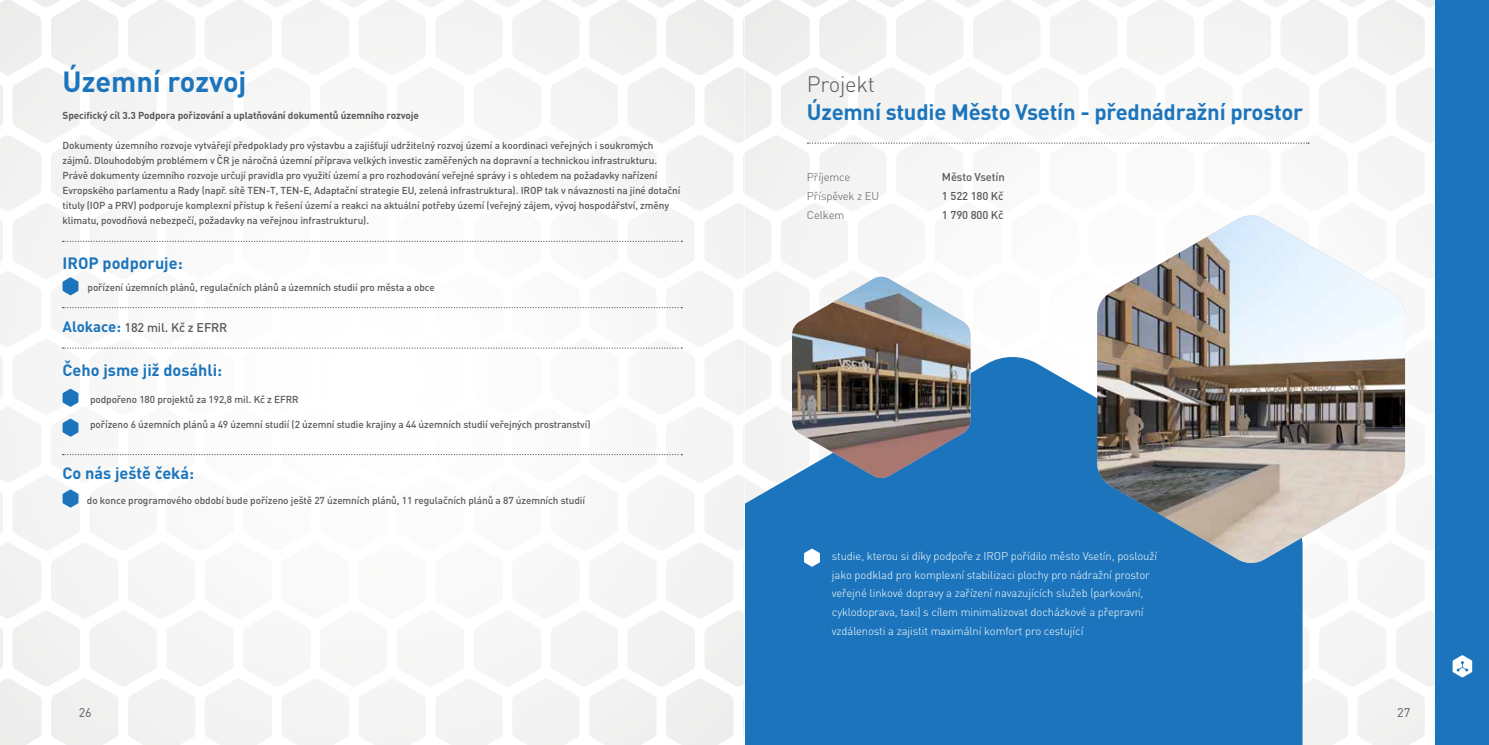
<style>
.page{position:relative;width:1489px;height:745px;background:#fff}
.page>*{position:absolute;margin:0;border:0;box-sizing:border-box;transform-origin:0 0}
.t1{font:700 28.75px "DIN Pro";color:#1c75bc}
.t2{font:700 22px "DIN Pro";letter-spacing:-.01em;color:#1c75bc}
.t3{font:300 22px "DIN Pro";letter-spacing:-.01em;color:#58595b}
.t4{font:700 16.25px "DIN Pro";color:#1c75bc}
.t5{font:500 12.5px "DIN Pro";letter-spacing:-.01em;color:#58595b}
.t6{font:12.5px "DIN Pro";color:#58595b}
.t7{font:300 11.25px/18.8px "DIN Pro";letter-spacing:-.01em;color:#fff}
.t8{font:500 11.25px "DIN Pro";letter-spacing:-.01em;color:#58595b}
.t9{font:300 11.25px "DIN Pro";letter-spacing:-.01em;color:#58595b}
.t10{font:500 10px/15px "DIN Pro";letter-spacing:-.01em;color:#58595b}
.t11{font:700 10px "DIN Pro";letter-spacing:-.01em;color:#58595b}
.s1{font-weight:700;font-size:15px;color:#1c75bc}
</style>
<div class="page">
<div style="left:744px;top:2px;width:744px;height:742px;background:#f7f7f7"></div>
<svg style="left:745px;top:0;width:690px;height:60px"></svg>
<div style="left:745px;top:354px;width:557px;height:390px;background:#1c75bc"></div>
<svg style="left:807px;top:142px;width:501px;height:2px"></svg>
<svg style="left:804px;top:548px;width:16px;height:18px"></svg>
<img style="left:1097px;top:215px;width:307px;height:348px">
<img style="left:792px;top:276px;width:178px;height:202px">
<div style="left:0;top:0;width:744px;height:744px;background:#f9f9f8"></div>
<svg style="left:0;top:0;width:744px;height:75px"></svg>
<svg style="left:63px;top:240px;width:619px;height:2px"></svg>
<svg style="left:63px;top:307px;width:619px;height:1px"></svg>
<svg style="left:63px;top:388px;width:15px;height:18px"></svg>
<svg style="left:63px;top:277px;width:15px;height:18px"></svg>
<svg style="left:63px;top:489px;width:15px;height:18px"></svg>
<svg style="left:63px;top:418px;width:15px;height:18px"></svg>
<svg style="left:63px;top:347px;width:619px;height:1px"></svg>
<svg style="left:63px;top:454px;width:619px;height:1px"></svg>
<div style="left:1435px;top:0;width:53px;height:744px;background:#1c75bc"></div>
<svg style="left:1452px;top:655px;width:19px;height:22px"></svg>
<h1 class="t1" style="left:63px;top:62px;width:185px">Územní rozvoj</h1>
<p class="t11" style="left:63px;top:109px;width:358px">Specifický cíl 3.3 Podpora pořizování a uplatňování dokumentů územního rozvoje</p>
<p class="t10" style="left:63px;top:137px;width:619px">Dokumenty územního rozvoje vytvářejí předpoklady pro výstavbu a zajišťují udržitelný rozvoj území a koordinaci veřejných i soukromých zájmů. Dlouhodobým problémem v ČR je náročná územní příprava velkých investic zaměřených na dopravní a technickou infrastrukturu.<br>Právě dokumenty územního rozvoje určují pravidla pro využití území a pro rozhodování veřejné správy i s ohledem na požadavky nařízení Evropského parlamentu a Rady (např. sítě TEN-T, TEN-E, Adaptační strategie EU, zelená infrastruktura). IROP tak v návaznosti na jiné dotační tituly (IOP a PRV) podporuje komplexní přístup k řešení území a reakci na aktuální potřeby území (veřejný zájem, vývoj hospodářství, změny klimatu, povodňová nebezpečí, požadavky na veřejnou infrastrukturu).</p>
<h3 class="t4" style="left:63px;top:251px;width:122px">IROP podporuje:</h3>
<p class="t10" style="left:88px;top:279px;width:348px">pořízení územních plánů, regulačních plánů a územních studií pro města a obce</p>
<p class="t5" style="left:63px;top:319px;width:166px"><span class="s1">Alokace:</span> 182 mil. Kč z EFRR</p>
<h3 class="t4" style="left:63px;top:358px;width:161px">Čeho jsme již dosáhli:</h3>
<p class="t10" style="left:90px;top:391px;width:210px">podpořeno 180 projektů za 192,8 mil. Kč z EFRR</p>
<p class="t10" style="left:90px;top:416px;width:502px">pořízeno 6 územních plánů a 49 územní studií (2 územní studie krajiny a 44 územních studií veřejných prostranství)</p>
<h3 class="t4" style="left:63px;top:462px;width:133px">Co nás ještě čeká:</h3>
<p class="t10" style="left:87px;top:492px;width:499px">do konce programového období bude pořízeno ještě 27 územních plánů, 11 regulačních plánů a 87 územních studií</p>
<h2 class="t3" style="left:806px;top:69px;width:70px">Projekt</h2>
<h2 class="t2" style="left:806px;top:97px;width:498px">Územní studie Město Vsetín - přednádražní prostor</h2>
<p class="t9" style="left:806px;top:169px;width:45px">Příjemce</p>
<p class="t8" style="left:941px;top:169px;width:64px">Město Vsetín</p>
<p class="t9" style="left:806px;top:188px;width:74px">Příspěvek z EU</p>
<p class="t8" style="left:941px;top:188px;width:63px">1 522 180 Kč</p>
<p class="t9" style="left:806px;top:207px;width:39px">Celkem</p>
<p class="t8" style="left:941px;top:207px;width:63px">1 790 800 Kč</p>
<p class="t7" style="left:831px;top:545px;width:327px">studie, kterou si díky podpoře z IROP pořídilo město Vsetín, poslouží jako podklad pro komplexní stabilizaci plochy pro nádražní prostor veřejné linkové dopravy a zařízení navazujících služeb (parkování, cyklodoprava, taxi) s cílem minimalizovat docházkové a přepravní vzdálenosti a zajistit maximální komfort pro cestující</p>
<p class="t6" style="left:79px;top:701px;width:15px">26</p>
<p class="t6" style="left:1396px;top:701px;width:15px">27</p>
</div>
